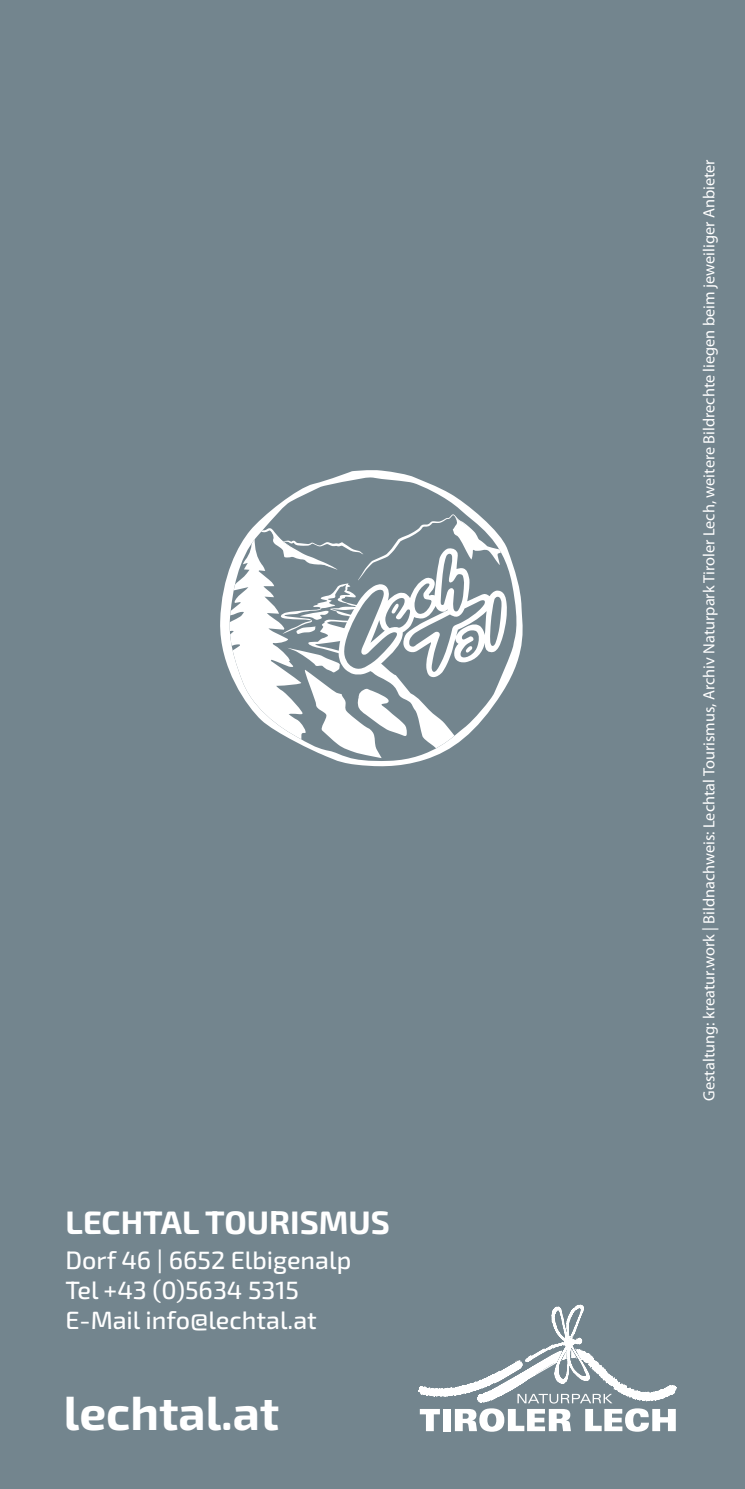
<style>
.page{position:relative;width:745px;height:1489px;background:#fff}
.page>*{position:absolute;margin:0;border:0;box-sizing:border-box;transform-origin:0 0}
.t1{font:700 47.5px "Exo 2";color:#fff}
.t2{font:700 32.5px "Exo 2";color:#fff}
.t3{font:500 25px/30px "Exo 2";color:#fff}
.t4{font:16.25px "Myriad Pro";color:#fff}
</style>
<div class="page">
<div style="left:0;top:0;width:744px;height:1488px;background:#73858e"></div>
<svg style="left:220px;top:470px;width:303px;height:297px"></svg>
<svg style="left:418px;top:1304px;width:258px;height:127px"></svg>
<h2 class="t2" style="left:66px;top:1199px;width:326px">LECHTAL TOURISMUS</h2>
<h3 class="t3" style="left:66px;top:1244px;width:287px">Dorf 46 | 6652 Elbigenalp<br>Tel +43 (0)5634 5315<br>E-Mail info@lechtal.at</h3>
<h1 class="t1" style="left:64px;top:1379px;width:217px">lechtal.at</h1>
<p class="t4" style="left:698px;top:1100px;width:942px;rotate:-90deg">Gestaltung: kreatur.work | Bildnachweis: Lechtal Tourismus, Archiv Naturpark Tiroler Lech, weitere Bildrechte liegen beim jeweiliger Anbieter</p>
</div>
